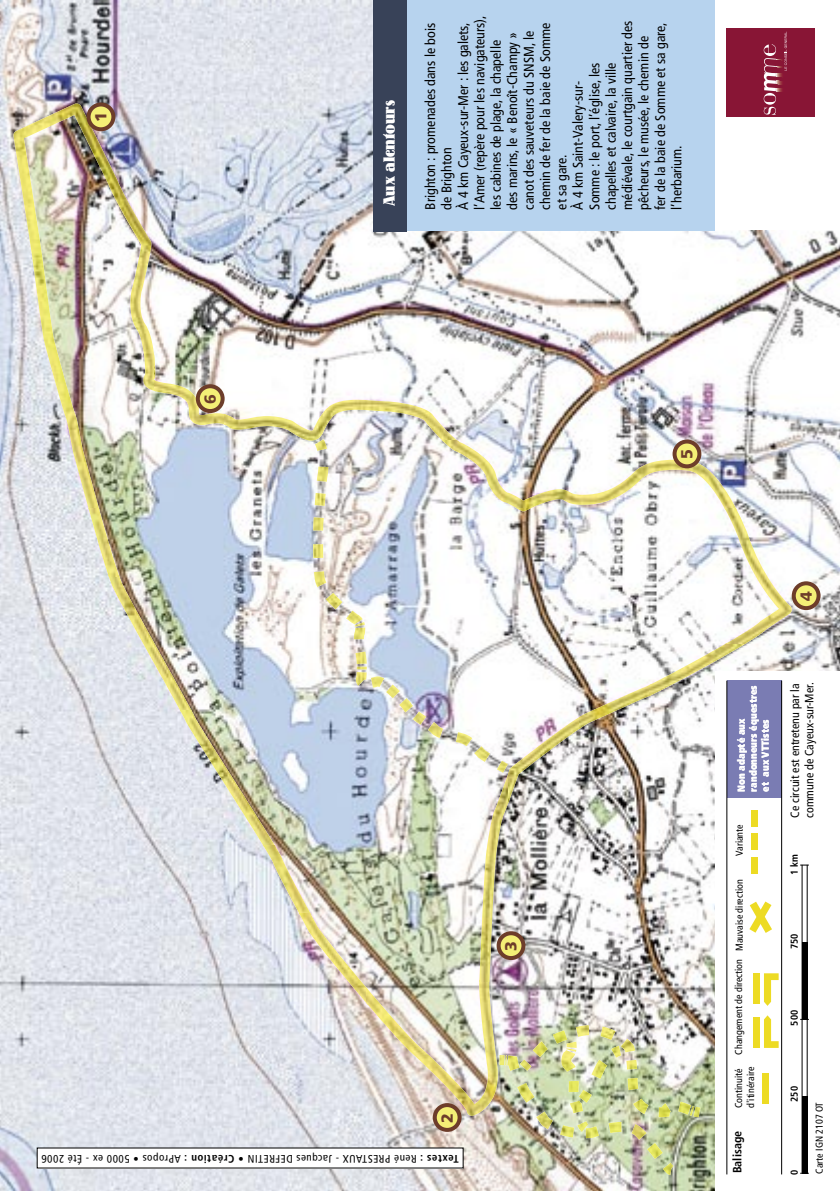
<style>
.page{position:relative;width:840px;height:1191px;background:#fff}
.page>*{position:absolute;margin:0;border:0;box-sizing:border-box;transform-origin:0 0}
.t1{font:500 16px "Lo Type";color:#fff}
.t2{font:900 16px "Frutiger";color:#6d3d2a}
.t3{font:condensed 14px/16.4px "Frutiger";color:#000}
.t4{font:condensed 12px/14.4px "Frutiger";color:#000}
.t5{font:700 condensed 12px "Frutiger";color:#000}
.t6{font:condensed 11px "Frutiger";letter-spacing:.05em;color:#000}
.t7{font:condensed 10px/12px "Frutiger";color:#000}
.t8{font:900 condensed 10px/12px "Frutiger";color:#fff}
.t9{font:700 condensed 10px "Frutiger";color:#000}
.s1{font-weight:700}
</style>
<div class="page">
<img style="left:0;top:0;width:839px;height:1191px">
<div style="left:402px;top:0;width:312px;height:231px;background:#b7d3ee"></div>
<div style="left:373px;top:0;width:33px;height:231px;background:#384258"></div>
<div style="left:37px;top:1148px;width:426px;height:20px;background:#fff"></div>
<img style="left:13px;top:103px;width:142px;height:406px">
<img style="left:83px;top:575px;width:142px;height:136px">
<img style="left:83px;top:508px;width:72px;height:68px">
<img style="left:154px;top:710px;width:142px;height:136px">
<img style="left:154px;top:305px;width:71px;height:137px">
<img style="left:225px;top:845px;width:142px;height:69px">
<img style="left:225px;top:373px;width:283px;height:69px">
<img style="left:296px;top:913px;width:71px;height:136px">
<img style="left:366px;top:980px;width:142px;height:135px">
<img style="left:437px;top:710px;width:71px;height:271px">
<img style="left:507px;top:441px;width:284px;height:68px">
<img style="left:508px;top:710px;width:71px;height:136px">
<img style="left:508px;top:508px;width:71px;height:68px">
<img style="left:579px;top:643px;width:71px;height:136px">
<img style="left:649px;top:643px;width:142px;height:68px">
<img style="left:720px;top:508px;width:71px;height:136px">
<img style="left:313px;top:439px;width:194px;height:334px">
<div style="left:714px;top:0;width:125px;height:230px;background:#fff"></div>
<div style="left:726px;top:29px;width:88px;height:88px;background:#881535"></div>
<svg style="left:763px;top:44px;width:12px;height:71px"></svg>
<svg style="left:784px;top:32px;width:3px;height:39px"></svg>
<div style="left:714px;top:671px;width:125px;height:520px;background:#fff"></div>
<hr style="left:806px;top:865px;width:1px;height:308px;background:#000">
<hr style="left:801px;top:865px;width:1px;height:308px;background:#000">
<div style="left:801px;top:1096px;width:5px;height:77px;background:#000"></div>
<div style="left:801px;top:942px;width:5px;height:77px;background:#000"></div>
<svg style="left:749px;top:901px;width:22px;height:32px"></svg>
<div style="left:753px;top:1017px;width:7px;height:31px;background:#eddb24"></div>
<svg style="left:764px;top:1015px;width:14px;height:33px"></svg>
<div style="left:753px;top:973px;width:6px;height:30px;background:#eddb24"></div>
<svg style="left:764px;top:973px;width:14px;height:33px"></svg>
<div style="left:762px;top:1073px;width:7px;height:30px;background:#eddb24"></div>
<div style="left:750px;top:857px;width:7px;height:16px;background:#eddb24"></div>
<div style="left:750px;top:833px;width:7px;height:17px;background:#eddb24"></div>
<div style="left:750px;top:810px;width:7px;height:16px;background:#eddb24"></div>
<div style="left:726px;top:680px;width:55px;height:118px;background:#7a7cb3"></div>
<hr style="left:726px;top:680px;width:1px;height:494px;background:#000">
<hr style="left:780px;top:680px;width:1px;height:494px;background:#000">
<svg style="left:86px;top:102px;width:29px;height:29px"></svg>
<svg style="left:432px;top:1103px;width:29px;height:28px"></svg>
<svg style="left:496px;top:931px;width:29px;height:29px"></svg>
<svg style="left:791px;top:581px;width:29px;height:29px"></svg>
<svg style="left:672px;top:439px;width:29px;height:29px"></svg>
<svg style="left:196px;top:384px;width:28px;height:29px"></svg>
<img style="left:499px;top:1055px;width:174px;height:120px">
<img style="left:519px;top:1025px;width:181px;height:92px">
<img style="left:561px;top:1041px;width:27px;height:91px">
<img style="left:578px;top:1045px;width:43px;height:57px">
<p class="t2" style="left:91px;top:122px;width:11px;rotate:-90deg">1</p>
<p class="t1" style="left:380px;top:206px;width:107px;rotate:-90deg">Aux alentours</p>
<p class="t3" style="left:422px;top:210px;width:196px;rotate:-90deg">Brighton : promenades dans le bois de Brighton<br>À 4 km Cayeux-sur-Mer : les galets, l’Amer (repère pour les navigateurs), les cabines de plage, la chapelle<br>des marins, le « Benoît-Champy » canot des sauveteurs du SNSM, le chemin de fer de la baie de Somme et sa gare.<br>À 4 km Saint-Valery-sur-<br>Somme : le port, l’église, les chapelles et calvaire, la ville médiévale, le courtgain quartier des pêcheurs, le musée, le chemin de<br>fer de la baie de Somme et sa gare, l’herbarium.</p>
<p class="t2" style="left:200px;top:404px;width:11px;rotate:-90deg">6</p>
<p class="t2" style="left:501px;top:950px;width:11px;rotate:-90deg">3</p>
<p class="t2" style="left:437px;top:1122px;width:11px;rotate:-90deg">2</p>
<p class="t6" style="left:458px;top:1165px;width:418px;rotate:-180deg"><span class="s1">Textes :</span> René PRESTAUX - Jacques DEFRETIN <span class="s1">• Création :</span> APropos • 5000 ex - étÉ 2006</p>
<p class="t2" style="left:676px;top:459px;width:11px;rotate:-90deg">5</p>
<p class="t2" style="left:796px;top:601px;width:11px;rotate:-90deg">4</p>
<p class="t8" style="left:734px;top:791px;width:108px;rotate:-90deg">Non adapté aux randonneurs équestres et aux VTTistes</p>
<p class="t7" style="left:733px;top:856px;width:33px;rotate:-90deg">Variante</p>
<p class="t7" style="left:733px;top:951px;width:73px;rotate:-90deg">Mauvaise direction</p>
<p class="t7" style="left:732px;top:1054px;width:97px;rotate:-90deg">Changement de direction</p>
<p class="t7" style="left:732px;top:1108px;width:43px;rotate:-90deg">Continuité d'itinéraire</p>
<p class="t5" style="left:729px;top:1173px;width:44px;rotate:-90deg">Balisage</p>
<p class="t4" style="left:787px;top:817px;width:136px;rotate:-90deg">Ce circuit est entretenu par la commune de Cayeux-sur-Mer.</p>
<p class="t9" style="left:787px;top:874px;width:22px;rotate:-90deg">1 km</p>
<p class="t9" style="left:787px;top:949px;width:17px;rotate:-90deg">750</p>
<p class="t9" style="left:787px;top:1025px;width:17px;rotate:-90deg">500</p>
<p class="t9" style="left:787px;top:1101px;width:17px;rotate:-90deg">250</p>
<p class="t9" style="left:787px;top:1175px;width:7px;rotate:-90deg">0</p>
<p class="t7" style="left:813px;top:1173px;width:73px;rotate:-90deg">Carte IGN 2107 OT</p>
</div>
